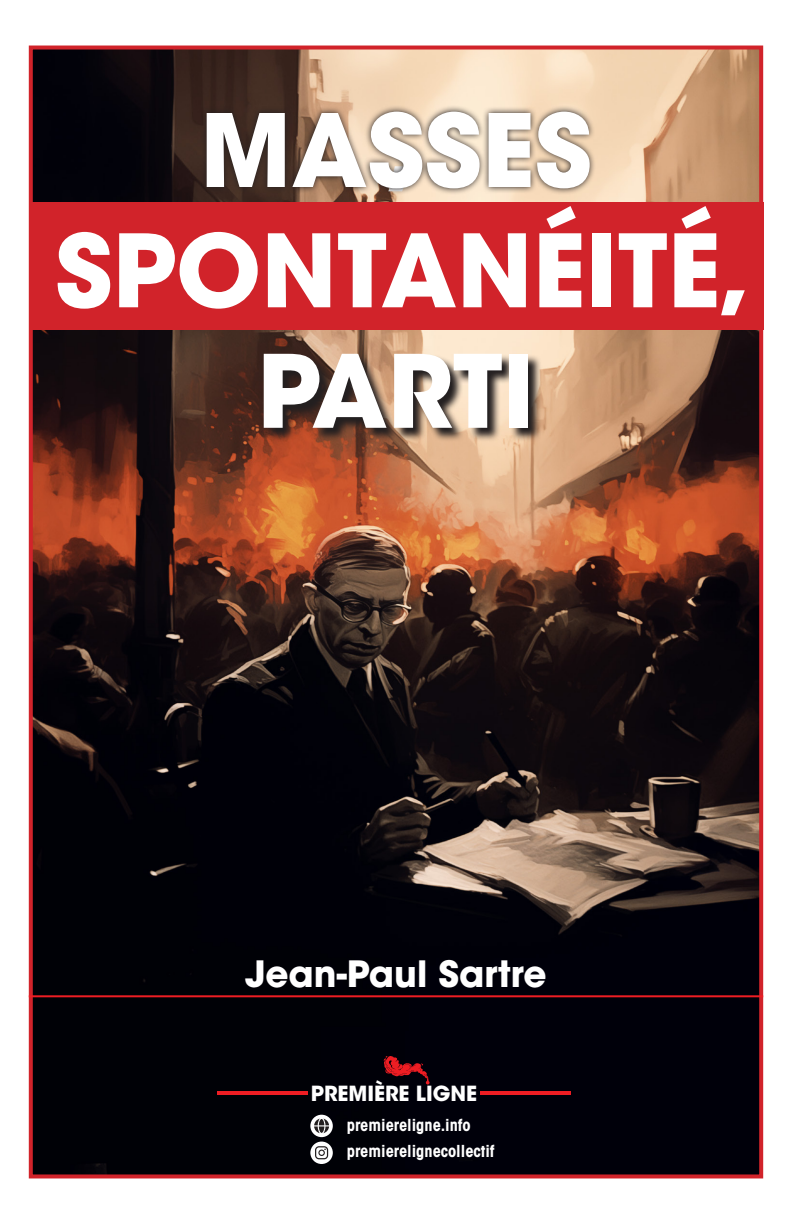
<style>
.page{position:relative;width:792px;height:1224px;background:#fff}
.page>*{position:absolute;margin:0;border:0;box-sizing:border-box;transform-origin:0 0}
.t1{font:700 100px/124px "ITC Avant Garde Std";color:#fff;text-align:center}
.t2{font:700 36px "ITC Avant Garde Std";color:#fff}
.t3{font:700 20.8px "ITC Avant Garde Std";color:#fff}
.t4{font:700 condensed 16.4px/26.8px "ITC Avant Garde Std";color:#fff}
</style>
<div class="page">
<img style="left:34px;top:51px;width:724px;height:1122px">
<div style="left:29px;top:46px;width:734px;height:1132px;border:4px solid #d1232a"></div>
<hr style="left:481px;top:1091px;width:90px;height:4px;background:#ee1d23">
<hr style="left:217px;top:1091px;width:90px;height:4px;background:#ee1d23">
<svg style="left:383px;top:1056px;width:47px;height:29px"></svg>
<svg style="left:310px;top:1142px;width:23px;height:22px"></svg>
<svg style="left:315px;top:1146px;width:13px;height:13px"></svg>
<div style="left:310px;top:1115px;width:23px;height:22px;background:#fff;border-radius:50%"></div>
<svg style="left:314px;top:1119px;width:15px;height:14px"></svg>
<div style="left:29px;top:202px;width:734px;height:127px;background:#d1232a"></div>
<hr style="left:29px;top:995px;width:734px;height:2px;background:#ee1d23">
<svg style="left:200px;top:105px;width:396px;height:90px"></svg>
<svg style="left:264px;top:354px;width:278px;height:88px"></svg>
<h1 class="t1" style="left:200px;top:88px;width:393px">MASSES</h1>
<h1 class="t1" style="left:55px;top:84px;width:698px">,<br>SPONTANÉITÉ,</h1>
<h1 class="t1" style="left:257px;top:328px;width:279px">PARTI</h1>
<h2 class="t2" style="left:245px;top:951px;width:303px">Jean-Paul Sartre</h2>
<p class="t3" style="left:311px;top:1079px;width:168px">PREMIÈRE LIGNE</p>
<p class="t4" style="left:347px;top:1111px;width:149px">premiereligne.info premierelignecollectif</p>
</div>
